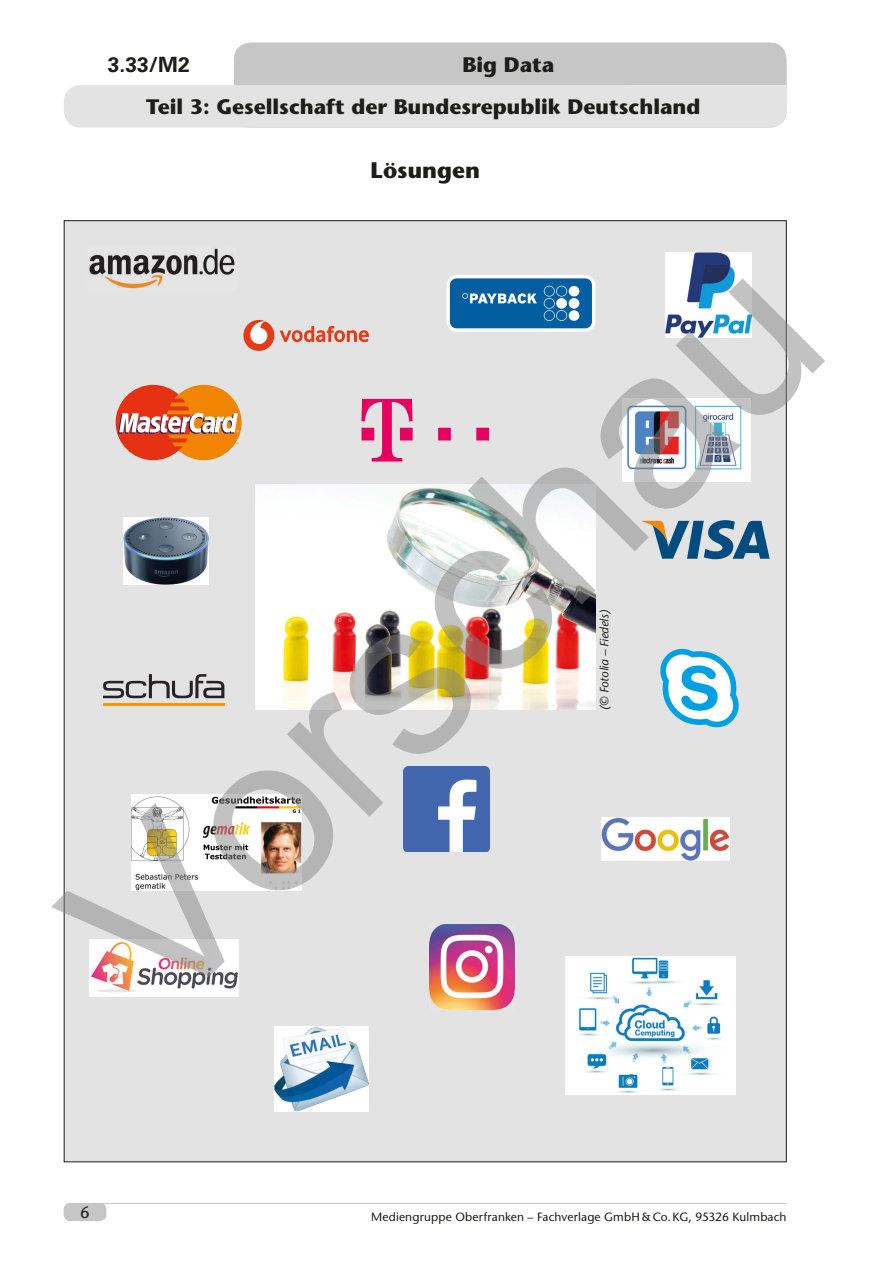
<style>
.page{position:relative;width:893px;height:1263px;background:#fff}
.page>*{position:absolute;margin:0;border:0;box-sizing:border-box;transform-origin:0 0}
.t1{font:225px "Arial";color:rgb(133 133 133/.5)}
.t2{font:700 22.5px "Stone Sans Std";color:#1d1d1b}
.t3{font:700 21px/42.5px "Stone Sans Std";color:#1d1d1b}
.t4{font:700 21px "Univers LT Std";color:#1d1d1b}
.t5{font:500 16.5px "Stone Sans Std";color:#1d1d1b}
.t6{font:500 12px "Stone Sans Std";letter-spacing:.01em;color:#1d1d1b}
.t7{font:italic 500 12px "Stone Sans Std";color:#1d1d1b}
</style>
<div class="page">
<div style="left:234px;top:43px;width:553px;height:85px;background:#c6c6c6;border-radius:17px"></div>
<div style="left:64px;top:85px;width:723px;height:43px;background:#e3e3e3;border-radius:17px"></div>
<hr style="left:85px;top:1203px;width:702px;height:1px;background:#c6c6c6">
<div style="left:64px;top:1203px;width:42px;height:17px;background:#c6c6c6;border-radius:6px"></div>
<div style="left:64px;top:1203px;width:42px;height:18px;border:1px solid #c6c6c6;border-radius:6px"></div>
<div style="left:64px;top:221px;width:722px;height:941px;background:#e3e3e3"></div>
<img style="left:255px;top:485px;width:340px;height:225px">
<img style="left:123px;top:518px;width:85px;height:67px">
<img style="left:89px;top:248px;width:146px;height:41px">
<img style="left:623px;top:398px;width:127px;height:84px">
<svg style="left:116px;top:385px;width:123px;height:75px;background:#e4834e"></svg>
<div style="left:446px;top:275px;width:149px;height:57px;border:7px solid #fffefe;border-radius:7px"></div>
<div style="left:450px;top:278px;width:142px;height:50px;background:#005ea1;border-radius:7px"></div>
<svg style="left:462px;top:293px;width:75px;height:10px"></svg>
<div style="left:569px;top:286px;width:10px;height:10px;background:#fffefe;border-radius:50%"></div>
<div style="left:569px;top:298px;width:10px;height:11px;background:#fffefe;border-radius:50%"></div>
<div style="left:569px;top:310px;width:10px;height:11px;background:#fffefe;border-radius:50%"></div>
<svg style="left:544px;top:286px;width:23px;height:35px"></svg>
<img style="left:665px;top:252px;width:86px;height:85px">
<svg style="left:103px;top:674px;width:121px;height:24px"></svg>
<hr style="left:103px;top:703px;width:121px;height:3px;background:#f49700">
<svg style="left:361px;top:399px;width:128px;height:62px"></svg>
<svg style="left:642px;top:520px;width:128px;height:39px"></svg>
<div style="left:243px;top:320px;width:31px;height:31px;background:#e63a15;border-radius:50%"></div>
<svg style="left:250px;top:321px;width:17px;height:23px"></svg>
<svg style="left:280px;top:326px;width:89px;height:16px"></svg>
<img style="left:429px;top:924px;width:85px;height:85px">
<img style="left:602px;top:818px;width:127px;height:43px">
<img style="left:404px;top:767px;width:85px;height:85px">
<svg style="left:660px;top:648px;width:79px;height:80px"></svg>
<img style="left:274px;top:1026px;width:94px;height:85px">
<img style="left:132px;top:794px;width:170px;height:96px">
<img style="left:89px;top:939px;width:149px;height:57px">
<img style="left:566px;top:957px;width:170px;height:137px">
<h3 class="t3" style="left:146px;top:43px;width:556px;text-indent:316px">Big Data<br>Teil 3: Gesellschaft der Bundesrepublik Deutschland</h3>
<h3 class="t4" style="left:108px;top:52px;width:83px">3.33/M2</h3>
<h2 class="t2" style="left:370px;top:157px;width:111px">Lösungen</h2>
<h1 class="t1" style="left:-1px;top:856px;width:952px;rotate:-45deg">Vorschau</h1>
<p class="t7" style="left:597px;top:710px;width:102px;rotate:-90deg">(© Fotolia – Fiedels)</p>
<h3 class="t5" style="left:80px;top:1202px;width:11px">6</h3>
<p class="t6" style="left:371px;top:1209px;width:417px">Mediengruppe Oberfranken – Fachverlage GmbH &amp; Co. KG, 95326 Kulmbach</p>
</div>
